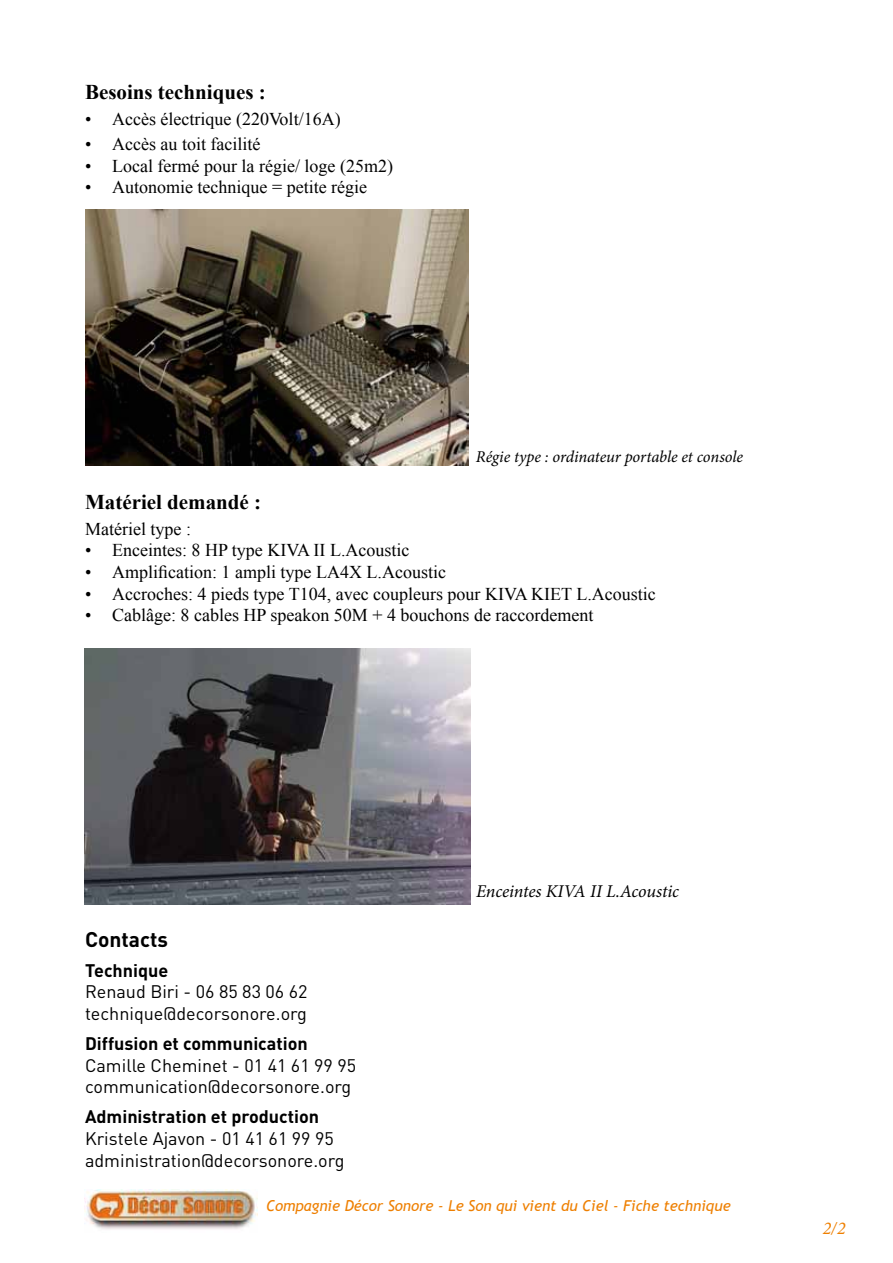
<style>
.page{position:relative;width:893px;height:1263px;background:#fff}
.page>*{position:absolute;margin:0;border:0;box-sizing:border-box;transform-origin:0 0}
.t1{font:700 21px "Times New Roman";color:#000}
.t2{font:700 21px "DIN Pro";color:#000}
.t3{font:18px "Times New Roman";color:#000}
.t4{font:18px/21.6px "DIN Pro";color:#000}
.t5{font:700 18px "DIN Pro";color:#000}
.t6{font:italic 18px "Minion Pro";letter-spacing:-.01em;color:#000}
.t7{font:italic 18px "Minion Pro";color:#ee7f00}
.t8{font:italic 16.5px "Minion Pro";letter-spacing:-.005em;color:#000}
.t9{font:italic 15px "Trebuchet MS";color:#ee7f00}
</style>
<div class="page">
<img style="left:85px;top:1190px;width:173px;height:40px">
<img style="left:85px;top:210px;width:383px;height:255px">
<img style="left:85px;top:649px;width:385px;height:256px">
<p class="t1" style="left:85px;top:78px;width:182px">Besoins techniques :</p>
<p class="t3" style="left:85px;top:107px;width:257px">• Accès électrique (220Volt/16A)</p>
<p class="t3" style="left:85px;top:132px;width:177px">• Accès au toit facilité</p>
<p class="t3" style="left:85px;top:154px;width:309px">• Local fermé pour la régie/ loge (25m2)</p>
<p class="t3" style="left:85px;top:175px;width:284px">• Autonomie technique = petite régie</p>
<p class="t8" style="left:476px;top:446px;width:269px">Régie type : ordinateur portable et console</p>
<p class="t1" style="left:85px;top:488px;width:178px">Matériel demandé :</p>
<p class="t3" style="left:85px;top:517px;width:107px">Matériel type :</p>
<p class="t3" style="left:85px;top:538px;width:326px">• Enceintes: 8 HP type KIVA II L.Acoustic</p>
<p class="t3" style="left:85px;top:560px;width:362px">• Amplification: 1 ampli type LA4X L.Acoustic</p>
<p class="t3" style="left:85px;top:581px;width:572px">• Accroches: 4 pieds type T104, avec coupleurs pour KIVA KIET L.Acoustic</p>
<p class="t3" style="left:85px;top:603px;width:510px">• Cablâge: 8 cables HP speakon 50M + 4 bouchons de raccordement</p>
<p class="t2" style="left:85px;top:925px;width:84px">Contacts</p>
<p class="t5" style="left:85px;top:958px;width:85px">Technique</p>
<p class="t4" style="left:85px;top:980px;width:224px">Renaud Biri - 06 85 83 06 62 technique@decorsonore.org</p>
<p class="t5" style="left:85px;top:1031px;width:224px">Diffusion et communication</p>
<p class="t4" style="left:85px;top:1054px;width:273px">Camille Cheminet - 01 41 61 99 95 communication@decorsonore.org</p>
<p class="t5" style="left:85px;top:1105px;width:236px">Administration et production</p>
<p class="t4" style="left:85px;top:1127px;width:261px">Kristele Ajavon - 01 41 61 99 95 administration@decorsonore.org</p>
<p class="t6" style="left:476px;top:879px;width:204px">Enceintes KIVA II L.Acoustic</p>
<p class="t9" style="left:266px;top:1196px;width:466px">Compagnie Décor Sonore - Le Son qui vient du Ciel - Fiche technique</p>
<p class="t7" style="left:823px;top:1215px;width:24px">2/2</p>
</div>
